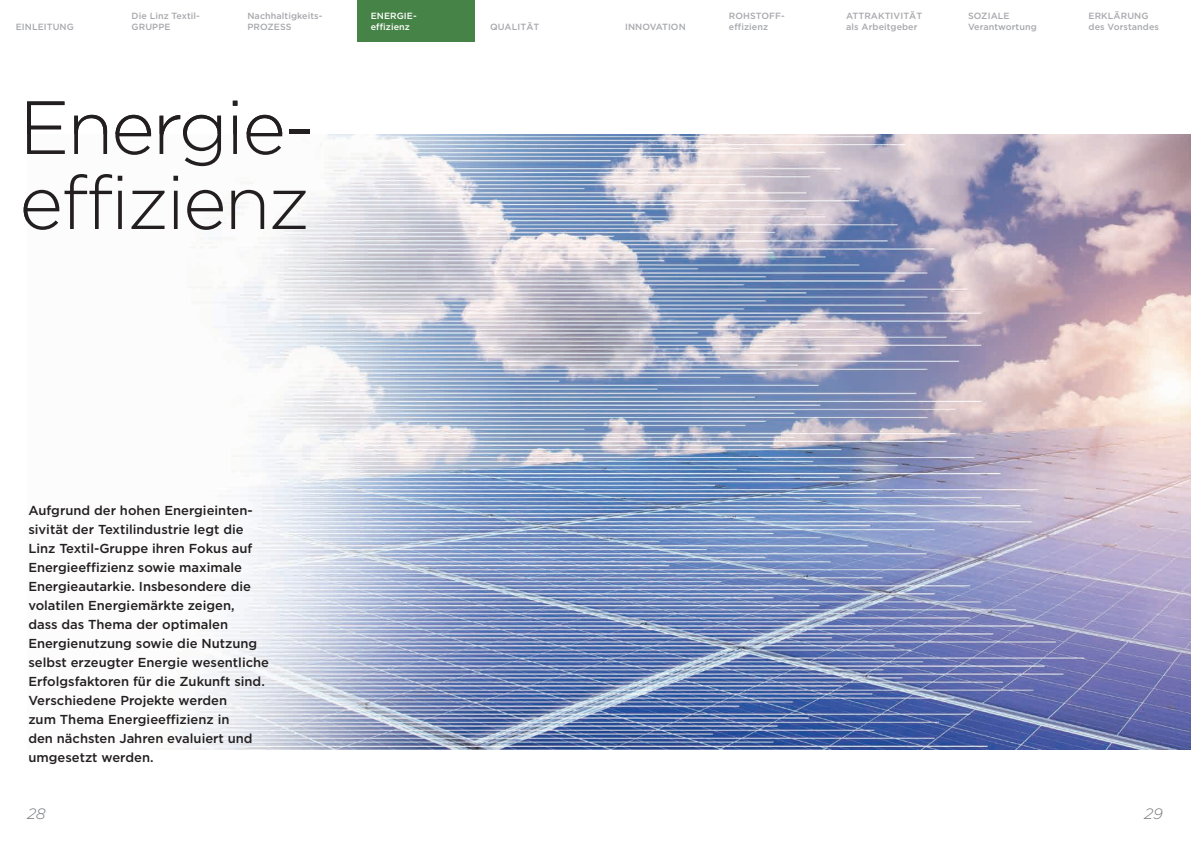
<style>
.page{position:relative;width:1191px;height:842px;background:#fff}
.page>*{position:absolute;margin:0;border:0;box-sizing:border-box;transform-origin:0 0}
.t1{font:300 75px/75px "Gotham";letter-spacing:-.03em;color:#231f20}
.t2{font:italic 300 15px "Gotham";color:#76787b}
.t3{font:500 13px/19px "Gotham";color:#231f20}
.t4{font:500 9px/11px "Gotham";letter-spacing:.01em;color:#a8a9ad}
.t5{font:500 9px/11px "Gotham";letter-spacing:.01em;color:#fff}
</style>
<div class="page">
<img style="left:182px;top:135px;width:1009px;height:615px">
<div style="left:357px;top:0;width:117px;height:41px;background:#468346"></div>
<p class="t4" style="left:16px;top:21px;width:60px">EINLEITUNG</p>
<p class="t4" style="left:132px;top:10px;width:70px">Die Linz Textil-<br>GRUPPE</p>
<p class="t4" style="left:247px;top:10px;width:77px">Nachhaltigkeits-<br>PROZESS</p>
<p class="t4" style="left:846px;top:10px;width:78px">ATTRAKTIVITÄT als Arbeitgeber</p>
<p class="t4" style="left:968px;top:10px;width:43px">SOZIALE</p>
<p class="t5" style="left:371px;top:10px;width:47px">ENERGIE&shy;effizienz</p>
<p class="t4" style="left:729px;top:10px;width:57px">ROHSTOFF&shy;effizienz</p>
<p class="t4" style="left:490px;top:21px;width:51px">QUALITÄT</p>
<p class="t4" style="left:625px;top:21px;width:62px">INNOVATION</p>
<p class="t4" style="left:968px;top:21px;width:70px">Verantwortung</p>
<h1 class="t1" style="left:19px;top:89px;width:296px">Energie&shy;effizienz</h1>
<p class="t4" style="left:1088px;top:10px;width:72px">ERKLÄRUNG des Vorstandes</p>
<p class="t3" style="left:28px;top:501px;width:242px">Aufgrund der hohen Energieinten&shy;sivität der Textilindustrie legt die Linz Textil-Gruppe ihren Fokus auf Energieeffizienz sowie maximale Energieautarkie. Insbesondere die volatilen Energiemärkte zeigen,<br>dass das Thema der optimalen Energienutzung sowie die Nutzung selbst erzeugter Energie wesentliche Erfolgsfaktoren für die Zukunft sind.<br>Verschiedene Projekte werden<br>zum Thema Energieeffizienz in<br>den nächsten Jahren evaluiert und umgesetzt werden.</p>
<p class="t2" style="left:27px;top:805px;width:20px">28</p>
<p class="t2" style="left:1144px;top:805px;width:20px">29</p>
</div>
